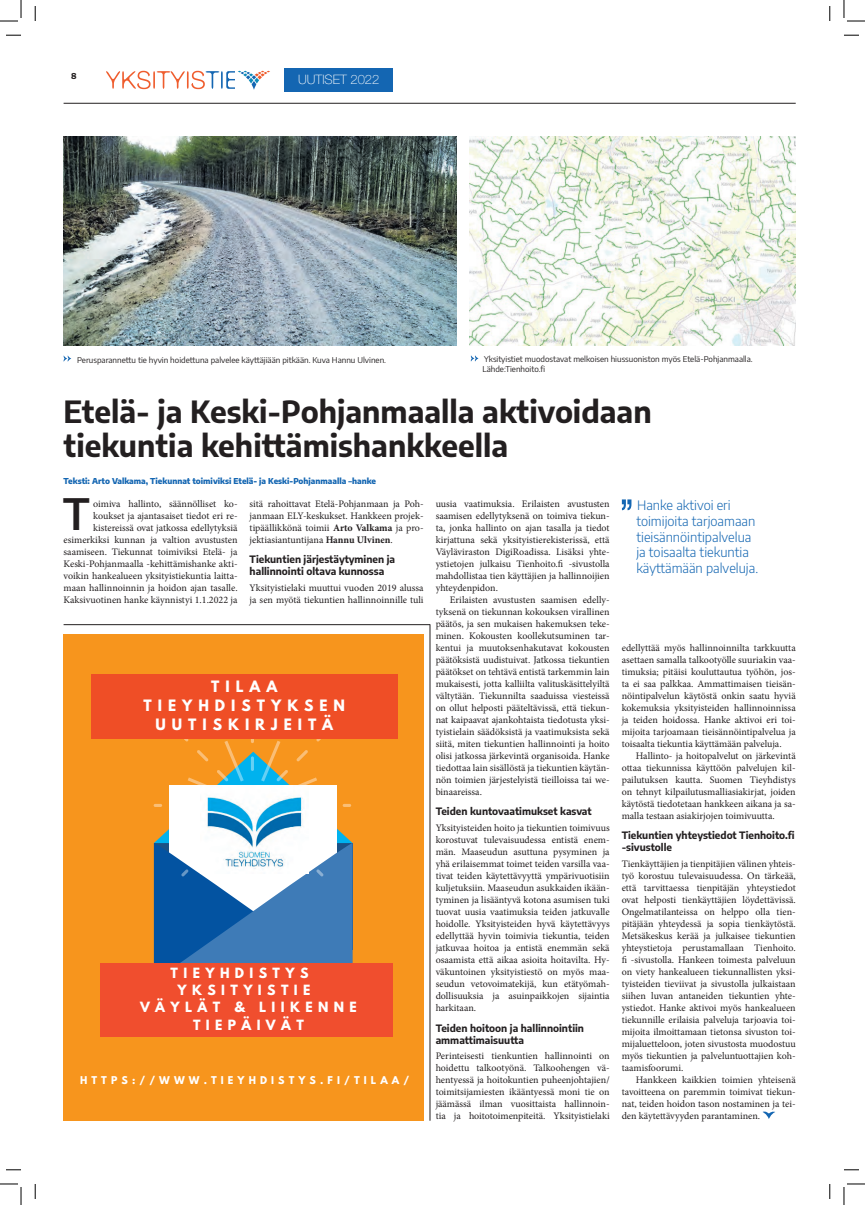
<style>
.page{position:relative;width:865px;height:1205px;background:#fff}
.page>*{position:absolute;margin:0;border:0;box-sizing:border-box;transform-origin:0 0}
.t1{font:600 42.4px "Encode Sans";color:#231f20}
.t2{font:700 30px/34px "Encode Sans";color:#231f20}
.t3{font:700 13.9px/19.3px "League Spartan";letter-spacing:.43em;color:#fff;text-align:center}
.t4{font:300 13px/15.6px "Encode Sans";color:#1466b2}
.t5{font:100 13px "Helvetica Neue";color:#fff}
.t6{font:700 12.5px "League Spartan";letter-spacing:.43em;color:#fff}
.t7{font:10px/12px "Minion Pro";color:#231f20;text-align:justify}
.t8{font:700 10px/12px "Encode Sans";color:#231f20}
.t9{font:700 9.5px "League Spartan";letter-spacing:.43em;color:#fff}
.t10{font:8px/10px "Encode Sans";color:#231f20}
.t11{font:800 8px "Encode Sans";color:#1466b2}
.t12{font:800 8px "Encode Sans";color:#231f20}
.s1{font-weight:700}
</style>
<div class="page">
<hr style="left:64px;top:103px;width:731px;height:1px;background:#231f20">
<svg style="left:106px;top:71px;width:164px;height:19px"></svg>
<div style="left:284px;top:68px;width:108px;height:24px;background:#1466b2"></div>
<svg style="left:621px;top:499px;width:10px;height:11px"></svg>
<div style="left:64px;top:633px;width:360px;height:487px;background:#f7951d"></div>
<svg style="left:154px;top:738px;width:198px;height:225px"></svg>
<div style="left:207px;top:791px;width:94px;height:94px;background:#fff;border-radius:50%"></div>
<div style="left:91px;top:674px;width:306px;height:64px;background:#ef4e26"></div>
<div style="left:100px;top:963px;width:292px;height:73px;background:#f04e2e"></div>
<img style="left:200px;top:785px;width:108px;height:88px">
<hr style="left:64px;top:624px;width:366px;height:1px;background:#231f20">
<hr style="left:429px;top:624px;width:1px;height:496px;background:#231f20">
<img style="left:469px;top:136px;width:326px;height:209px">
<img style="left:64px;top:136px;width:392px;height:209px">
<svg style="left:63px;top:355px;width:8px;height:6px"></svg>
<svg style="left:470px;top:355px;width:8px;height:6px"></svg>
<svg style="left:762px;top:1111px;width:12px;height:7px"></svg>
<svg style="left:6px;top:35px;width:15px;height:1px"></svg>
<svg style="left:844px;top:35px;width:14px;height:1px"></svg>
<svg style="left:6px;top:1169px;width:15px;height:1px"></svg>
<svg style="left:844px;top:1169px;width:14px;height:1px"></svg>
<svg style="left:35px;top:6px;width:1px;height:15px"></svg>
<svg style="left:35px;top:1184px;width:1px;height:14px"></svg>
<svg style="left:829px;top:6px;width:1px;height:15px"></svg>
<svg style="left:829px;top:1184px;width:1px;height:14px"></svg>
<svg style="left:0;top:0;width:22px;height:22px"></svg>
<svg style="left:0;top:1183px;width:22px;height:21px"></svg>
<svg style="left:843px;top:0;width:21px;height:22px"></svg>
<svg style="left:843px;top:1183px;width:21px;height:21px"></svg>
<p class="t12" style="left:71px;top:70px;width:7px">8</p>
<h3 class="t5" style="left:298px;top:72px;width:83px">UUTISET 2022</h3>
<p class="t10" style="left:77px;top:354px;width:310px">Perusparannettu tie hyvin hoidettuna palvelee käyttäjiään pitkään. Kuva Hannu Ulvinen.</p>
<p class="t10" style="left:482px;top:354px;width:272px">Yksityistiet muodostavat melkoisen hiussuoniston myös Etelä-Pohjanmaalla.<br>Lähde:Tienhoito.fi</p>
<h2 class="t2" style="left:64px;top:392px;width:589px">Etelä- ja Keski-Pohjanmaalla aktivoidaan tiekuntia kehittämishankkeella</h2>
<p class="t11" style="left:64px;top:475px;width:314px">Teksti: Arto Valkama, Tiekunnat toimiviksi Etelä- ja Keski-Pohjanmaalla –hanke</p>
<h1 class="t1" style="left:63px;top:483px;width:28px">T</h1>
<p class="t7" style="left:64px;top:497px;width:175px;text-align:right">oimiva hallinto, säännölliset ko&shy;koukset ja ajantasaiset tiedot eri re&shy;kistereissä ovat jatkossa edellytyksiä esimerkiksi kunnan ja valtion avustusten saamiseen. Tiekunnat toimiviksi Etelä- ja Keski-Pohjanmaalla -kehittämishanke akti&shy;voikin hankealueen yksityistiekuntia laitta&shy;maan hallinnoinnin ja hoidon ajan tasalle.<br>Kaksivuotinen hanke käynnistyi 1.1.2022 ja</p>
<p class="t7" style="left:249px;top:497px;width:175px">sitä rahoittavat Etelä-Pohjanmaan ja Poh&shy;janmaan ELY-keskukset. Hankkeen projek&shy;tipäällikkönä toimii <span class="s1">Arto Valkama</span> ja pro&shy;jektiasiantuntijana <span class="s1">Hannu Ulvinen</span>.</p>
<p class="t7" style="left:435px;top:497px;width:175px">uusia vaatimuksia. Erilaisten avustusten saamisen edellytyksenä on toimiva tiekun&shy;ta, jonka hallinto on ajan tasalla ja tiedot kirjattuna sekä yksityistierekisterissä, että Väyläviraston DigiRoadissa. Lisäksi yhte&shy;ystietojen julkaisu Tienhoito.fi -sivustolla mahdollistaa tien käyttäjien ja hallinnoijien yhteydenpidon.</p>
<p class="t7" style="left:435px;top:593px;width:175px;text-indent:14px">Erilaisten avustusten saamisen edelly&shy;tyksenä on tiekunnan kokouksen virallinen päätös, ja sen mukaisen hakemuksen teke&shy;minen. Kokousten koollekutsuminen tar&shy;kentui ja muutoksenhakutavat kokousten päätöksistä uudistuivat. Jatkossa tiekuntien päätökset on tehtävä entistä tarkemmin lain mukaisesti, jotta kalliilta valituskäsittelyiltä vältytään. Tiekunnilta saaduissa viesteissä on ollut helposti pääteltävissä, että tiekun&shy;nat kaipaavat ajankohtaista tiedotusta yksi&shy;tyistielain säädöksistä ja vaatimuksista sekä siitä, miten tiekuntien hallinnointi ja hoito olisi jatkossa järkevintä organisoida. Hanke tiedottaa lain sisällöstä ja tiekuntien käytän&shy;nön toimien järjestelyistä tieilloissa tai we&shy;binaareissa.</p>
<p class="t8" style="left:435px;top:805px;width:157px">Teiden kuntovaatimukset kasvat</p>
<p class="t7" style="left:435px;top:821px;width:175px">Yksityisteiden hoito ja tiekuntien toimivuus korostuvat tulevaisuudessa entistä enem&shy;män. Maaseudun asuttuna pysyminen ja yhä erilaisemmat toimet teiden varsilla vaa&shy;tivat teiden käytettävyyttä ympärivuotisiin kuljetuksiin. Maaseudun asukkaiden ikään&shy;tyminen ja lisääntyvä kotona asumisen tuki tuovat uusia vaatimuksia teiden jatkuvalle hoidolle. Yksityisteiden hyvä käytettävyys edellyttää hyvin toimivia tiekuntia, teiden jatkuvaa hoitoa ja entistä enemmän sekä osaamista että aikaa asioita hoitavilta. Hy&shy;väkuntoinen yksityistiestö on myös maa&shy;seudun vetovoimatekijä, kun etätyömah&shy;dollisuuksia ja asuinpaikkojen sijaintia harkitaan.</p>
<p class="t8" style="left:435px;top:1021px;width:150px">Teiden hoitoon ja hallinnointiin ammattimaisuutta</p>
<p class="t7" style="left:435px;top:1049px;width:175px">Perinteisesti tienkuntien hallinnointi on hoidettu talkootyönä. Talkoohengen vä&shy;hentyessä ja hoitokuntien puheenjohtajien/ toimitsijamiesten ikääntyessä moni tie on jäämässä ilman vuosittaista hallinnoin&shy;tia ja hoitotoimenpiteitä. Yksityistielaki</p>
<h3 class="t4" style="left:636px;top:497px;width:123px">Hanke aktivoi eri toimijoita tarjoamaan tieisännöintipalvelua ja toisaalta tiekuntia käyttämään palveluja.</h3>
<p class="t8" style="left:249px;top:553px;width:147px">Tiekuntien järjestäytyminen ja hallinnointi oltava kunnossa</p>
<p class="t7" style="left:249px;top:581px;width:175px">Yksityistielaki muuttui vuoden 2019 alussa ja sen myötä tiekuntien hallinnoinnille tuli</p>
<p class="t7" style="left:621px;top:641px;width:175px">edellyttää myös hallinnoinnilta tarkkuutta asettaen samalla talkootyölle suuriakin vaa&shy;timuksia; pitäisi kouluttautua työhön, jos&shy;ta ei saa palkkaa. Ammattimaisen tieisän&shy;nöintipalvelun käytöstä onkin saatu hyviä kokemuksia yksityisteiden hallinnoinnissa ja teiden hoidossa. Hanke aktivoi eri toi&shy;mijoita tarjoamaan tieisännöintipalvelua ja toisaalta tiekuntia käyttämään palveluja.</p>
<p class="t7" style="left:621px;top:749px;width:175px;text-indent:14px">Hallinto- ja hoitopalvelut on järkevintä ottaa tiekunnissa käyttöön palvelujen kil&shy;pailutuksen kautta. Suomen Tieyhdistys on tehnyt kilpailutusmalliasiakirjat, joiden käytöstä tiedotetaan hankkeen aikana ja sa&shy;malla testaan asiakirjojen toimivuutta.</p>
<p class="t8" style="left:621px;top:829px;width:174px">Tiekuntien yhteystiedot Tienhoito.fi -sivustolle</p>
<p class="t7" style="left:621px;top:857px;width:175px">Tienkäyttäjien ja tienpitäjien välinen yhteis&shy;työ korostuu tulevaisuudessa. On tärkeää, että tarvittaessa tienpitäjän yhteystiedot ovat helposti tienkäyttäjien löydettävissä.<br>Ongelmatilanteissa on helppo olla tien&shy;pitäjään yhteydessä ja sopia tienkäytöstä.<br>Metsäkeskus kerää ja julkaisee tiekuntien yhteystietoja perustamallaan Tienhoito. fi -sivustolla. Hankeen toimesta palveluun on viety hankealueen tiekunnallisten yksi&shy;tyisteiden tieviivat ja sivustolla julkaistaan siihen luvan antaneiden tiekuntien yhte&shy;ystiedot. Hanke aktivoi myös hankealueen tiekunnille erilaisia palveluja tarjoavia toi&shy;mijoita ilmoittamaan tietonsa sivuston toi&shy;mijaluetteloon, joten sivustosta muodostuu myös tiekuntien ja palveluntuottajien koh&shy;taamisfoorumi.</p>
<p class="t7" style="left:621px;top:1073px;width:175px;text-indent:14px">Hankkeen kaikkien toimien yhteisenä tavoitteena on paremmin toimivat tiekun&shy;nat, teiden hoidon tason nostaminen ja tei&shy;den käytettävyyden parantaminen.</p>
<h3 class="t3" style="left:143px;top:676px;width:203px">TILAA<br>TIEYHDISTYKSEN<br>UUTISKIRJEITÄ</h3>
<p class="t6" style="left:170px;top:963px;width:139px">TIEYHDISTYS</p>
<p class="t6" style="left:177px;top:980px;width:134px">YKSITYISTIE</p>
<p class="t6" style="left:140px;top:997px;width:218px">VÄYLÄT &amp; LIIKENNE</p>
<p class="t6" style="left:193px;top:1014px;width:112px">TIEPÄIVÄT</p>
<p class="t9" style="left:80px;top:1072px;width:330px">HTTPS://WWW.TIEYHDISTYS.FI/TILAA/</p>
</div>
